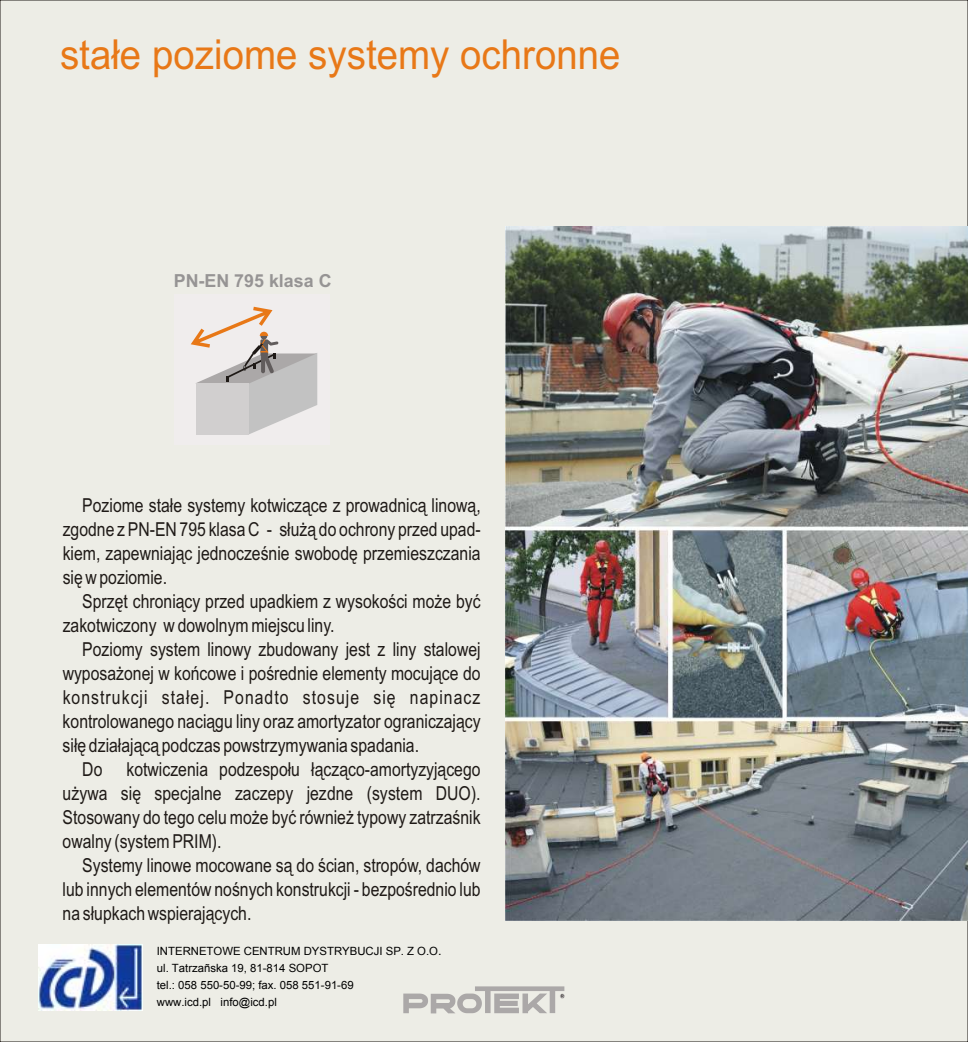
<style>
.page{position:relative;width:968px;height:1042px;background:#fff}
.page>*{position:absolute;margin:0;border:0;box-sizing:border-box;transform-origin:0 0}
.t1{font:41.3px "Arial Narrow";color:#e87817;scale:1.13 1}
.t2{font:19.25px/24px "Arial Narrow";color:#1f1a17;text-align:justify}
.t3{font:700 18.03px "Arial";color:#969494}
.t4{font:11.38px/16.8px "Arial";color:#000}
.s1{font-size:12.6px}
</style>
<div class="page">
<div style="left:0;top:0;width:967px;height:1042px;background:#edede6"></div>
<img style="left:505px;top:226px;width:462px;height:695px">
<div style="left:174px;top:294px;width:155px;height:151px;background:#f0eded"></div>
<svg style="left:191px;top:307px;width:126px;height:128px"></svg>
<svg style="left:403px;top:986px;width:161px;height:27px"></svg>
<img style="left:39px;top:944px;width:103px;height:67px">
<h1 class="t1" style="left:60px;top:39px;width:497px">sta³e poziome systemy ochronne</h1>
<p class="t3" style="left:174px;top:273px;width:159px">PN-EN 795 klasa C</p>
<p class="t2" style="left:63px;top:495px;width:419px;text-indent:20px">Poziome sta³e systemy kotwicz¹ce z prowadnic¹ linow¹, zgodne z PN-EN 795 klasa C - s³u¿¹ do ochrony przed upad&shy;kiem, zapewniaj¹c jednoczeœnie swobodê przemieszczania siê w poziomie.</p>
<p class="t2" style="left:63px;top:591px;width:419px;text-indent:20px">Sprzêt chroni¹cy przed upadkiem z wysokoœci mo¿e byæ zakotwiczony w dowolnym miejscu liny.</p>
<p class="t2" style="left:63px;top:639px;width:419px;text-indent:20px">Poziomy system linowy zbudowany jest z liny stalowej wyposa¿onej w koñcowe i poœrednie elementy mocuj¹ce do konstrukcji sta³ej. Ponadto stosuje siê napinacz kontrolowanego naci¹gu liny oraz amortyzator ograniczaj¹cy si³ê dzia³aj¹c¹ podczas powstrzymywania spadania.</p>
<p class="t2" style="left:63px;top:759px;width:419px;text-indent:20px">Do kotwiczenia podzespo³u ³¹cz¹co-amortyzyj¹cego u¿ywa siê specjalne zaczepy jezdne (system DUO).<br>Stosowany do tego celu mo¿e byæ równie¿ typowy zatrzaœnik owalny (system PRIM).</p>
<p class="t2" style="left:63px;top:855px;width:419px;text-indent:20px">Systemy linowe mocowane s¹ do œcian, stropów, dachów lub innych elementów noœnych konstrukcji - bezpoœrednio lub na s³upkach wspieraj¹cych.</p>
<p class="t4" style="left:157px;top:943px;width:286px">INTERNETOWE CENTRUM DYSTRYBUCJI SP. Z O.O<span class="s1">. </span>ul. Tatrzañska 19, 81-814 SOPOT<br>tel.: 058 550-50-99; fax. 058 551-91-69<br>www.icd.pl info@icd.pl</p>
</div>
